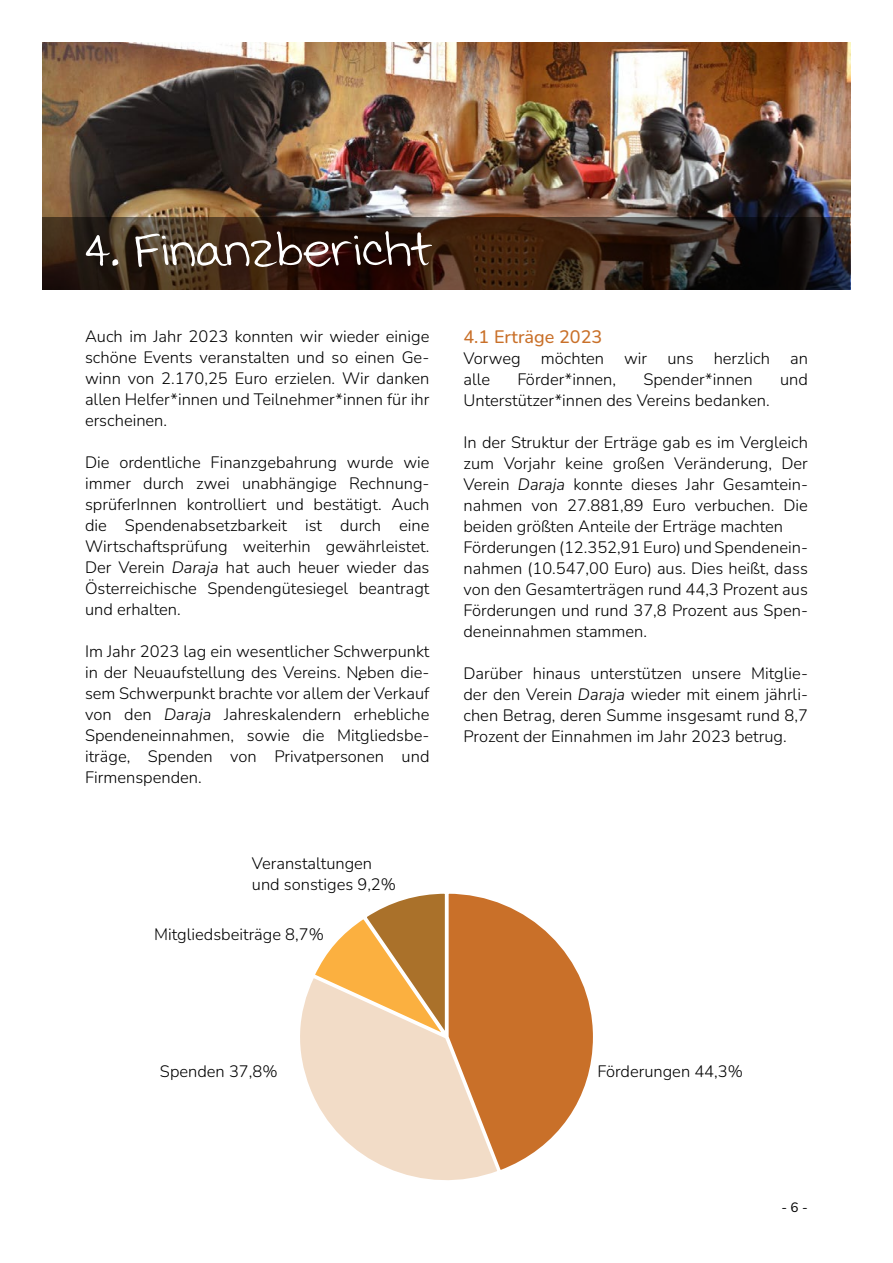
<style>
.page{position:relative;width:893px;height:1263px;background:#fff}
.page>*{position:absolute;margin:0;border:0;box-sizing:border-box;transform-origin:0 0}
.t1{font:60px "Swister";color:#fff}
.t2{font:500 18px "Nunito";color:#c97029}
.t3{font:300 16.5px/21px "Nunito";color:#000;text-align:justify}
.t4{font:13.5px "Nunito";color:#000}
.s1{font-style:italic}
</style>
<div class="page">
<img style="left:43px;top:43px;width:807px;height:174px">
<svg style="left:43px;top:217px;width:807px;height:72px;background:#322016"></svg>
<svg style="left:300px;top:985px;width:187px;height:196px"></svg>
<svg style="left:311px;top:893px;width:282px;height:281px"></svg>
<h1 class="t1" style="left:85px;top:208px;width:347px">4. Finanzbericht</h1>
<p class="t3" style="left:85px;top:325px;width:346px">Auch im Jahr 2023 konnten wir wieder einige schöne Events veranstalten und so einen Ge&shy;winn von 2.170,25 Euro erzielen. Wir danken allen Helfer*innen und Teilnehmer*innen für ihr erscheinen.</p>
<p class="t3" style="left:85px;top:451px;width:346px">Die ordentliche Finanzgebahrung wurde wie immer durch zwei unabhängige Rechnung&shy;sprüferInnen kontrolliert und bestätigt. Auch die Spendenabsetzbarkeit ist durch eine Wirtschaftsprüfung weiterhin gewährleistet.<br>Der Verein <span class="s1">Daraja</span> hat auch heuer wieder das Österreichische Spendengütesiegel beantragt und erhalten.</p>
<p class="t3" style="left:85px;top:640px;width:346px">Im Jahr 2023 lag ein wesentlicher Schwerpunkt in der Neuaufstellung des Vereins. Neben die&shy;sem Schwerpunkt brachte vor allem der Verkauf von den <span class="s1">Daraja</span> Jahreskalendern erhebliche Spendeneinnahmen, sowie die Mitgliedsbe&shy;iträge, Spenden von Privatpersonen und Firmenspenden.</p>
<p class="t3" style="left:252px;top:852px;width:146px">Veranstaltungen und sonstiges 9,2%</p>
<p class="t3" style="left:154px;top:923px;width:171px">Mitgliedsbeiträge 8,7%</p>
<p class="t2" style="left:463px;top:324px;width:140px">4.1 Erträge 2023</p>
<p class="t3" style="left:463px;top:347px;width:346px">Vorweg möchten wir uns herzlich an alle</p>
<p class="t3" style="left:517px;top:368px;width:100px">Förder*innen,</p>
<p class="t3" style="left:643px;top:368px;width:111px">Spender*innen</p>
<p class="t3" style="left:780px;top:368px;width:29px">und</p>
<p class="t3" style="left:463px;top:389px;width:308px">Unterstützer*innen des Vereins bedanken.</p>
<p class="t3" style="left:463px;top:431px;width:346px;text-align:left">In der Struktur der Erträge gab es im Vergleich zum Vorjahr keine großen Veränderung, Der Verein <span class="s1">Daraja</span> konnte dieses Jahr Gesamtein&shy;nahmen von 27.881,89 Euro verbuchen. Die beiden größten Anteile der Erträge machten Förderungen (12.352,91 Euro) und Spendenein&shy;nahmen (10.547,00 Euro) aus. Dies heißt, dass von den Gesamterträgen rund 44,3 Prozent aus Förderungen und rund 37,8 Prozent aus Spen&shy;deneinnahmen stammen.</p>
<p class="t3" style="left:463px;top:662px;width:346px">Darüber hinaus unterstützen unsere Mitglie&shy;der den Verein <span class="s1">Daraja</span> wieder mit einem jährli&shy;chen Betrag, deren Summe insgesamt rund 8,7<br>Prozent der Einnahmen im Jahr 2023 betrug.</p>
<p class="t3" style="left:160px;top:1060px;width:119px">Spenden 37,8%</p>
<p class="t3" style="left:597px;top:1060px;width:147px">Förderungen 44,3%</p>
<p class="t4" style="left:781px;top:1198px;width:28px">- 6 -</p>
</div>
